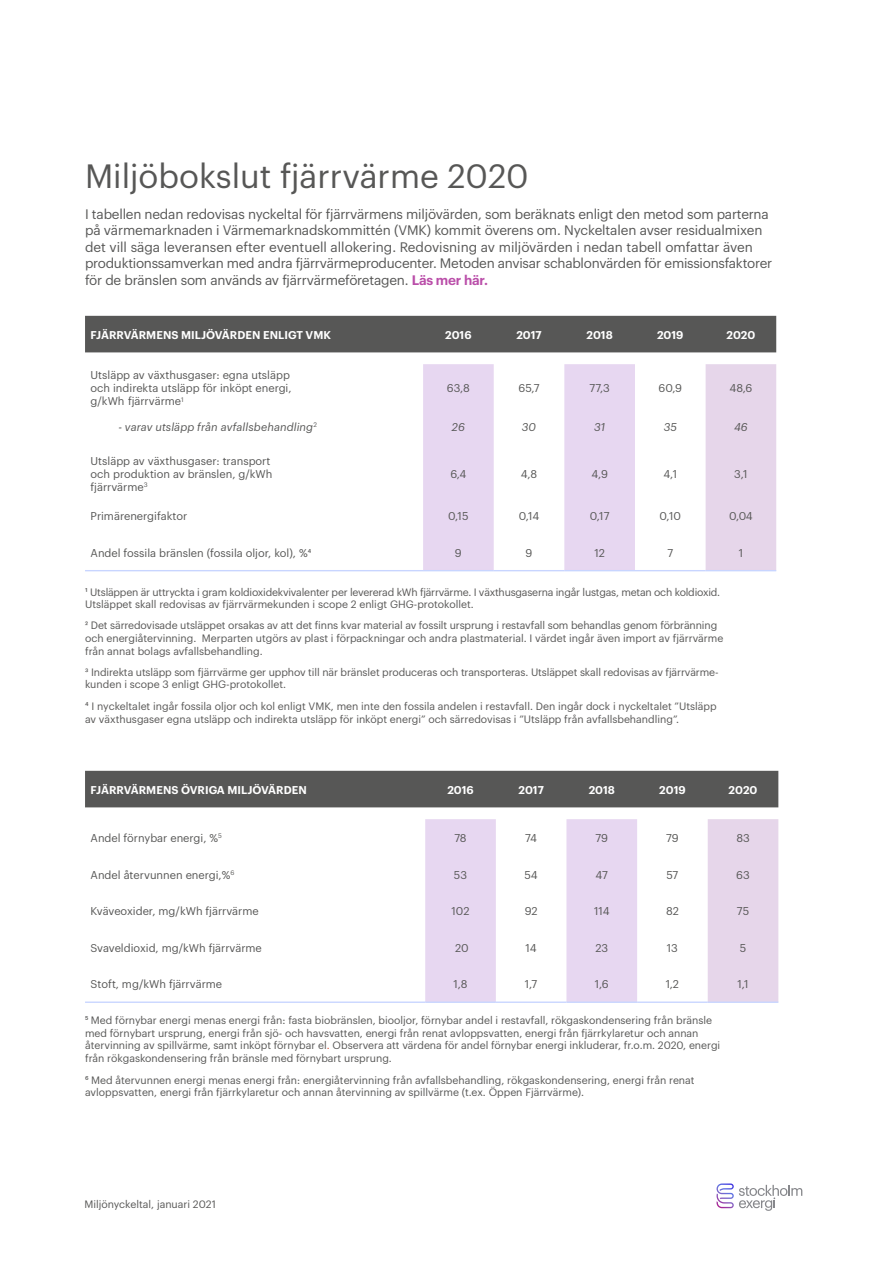
<style>
.page{position:relative;width:893px;height:1263px;background:#fff}
.page>*{position:absolute;margin:0;border:0;box-sizing:border-box;transform-origin:0 0}
.t1{font:33px "Graphik";color:#575756}
.t2{font:13.5px/16.5px "Graphik";letter-spacing:-.015em;color:#575756}
.t3{font:11.1px/13.4px "Graphik";color:#575756}
.t4{font:600 11.1px "Graphik";color:#fff}
.t5{font:italic 11.1px "Graphik";letter-spacing:.005em;color:#575756}
.t6{font:10.5px/12.6px "Graphik";color:#575756}
.t7{font:10.5px/12.6px "Graphik";letter-spacing:-.005em;color:#585756}
.s1{font-weight:600;color:#ba4ea9}
.s2{font-size:11.1px}
.s3{color:#585756}
.s4{color:#d74f38}
</style>
<div class="page">
<svg style="left:716px;top:1183px;width:86px;height:28px"></svg>
<div style="left:85px;top:316px;width:691px;height:36px;background:#575756"></div>
<svg style="left:423px;top:364px;width:212px;height:206px"></svg>
<div style="left:706px;top:364px;width:70px;height:206px;background:#e6d6ea"></div>
<hr style="left:85px;top:570px;width:338px;height:1px;background:#c8d5ff">
<hr style="left:423px;top:570px;width:71px;height:1px;background:#c8d5ff">
<hr style="left:494px;top:570px;width:70px;height:1px;background:#c8d5ff">
<hr style="left:564px;top:570px;width:71px;height:1px;background:#c8d5ff">
<hr style="left:635px;top:570px;width:71px;height:1px;background:#c8d5ff">
<hr style="left:706px;top:570px;width:70px;height:1px;background:#c8d5ff">
<div style="left:85px;top:771px;width:693px;height:36px;background:#575756"></div>
<svg style="left:425px;top:819px;width:212px;height:182px"></svg>
<div style="left:708px;top:819px;width:70px;height:182px;background:#e6d6ea"></div>
<hr style="left:85px;top:1001px;width:340px;height:2px;background:#c8d5ff">
<hr style="left:425px;top:1001px;width:71px;height:2px;background:#c8d5ff">
<hr style="left:496px;top:1001px;width:70px;height:2px;background:#c8d5ff">
<hr style="left:566px;top:1001px;width:71px;height:2px;background:#c8d5ff">
<hr style="left:637px;top:1001px;width:71px;height:2px;background:#c8d5ff">
<hr style="left:708px;top:1001px;width:70px;height:2px;background:#c8d5ff">
<h1 class="t1" style="left:85px;top:151px;width:445px">Miljöbokslut fjärrvärme 2020</h1>
<p class="t2" style="left:85px;top:204px;width:689px">I tabellen nedan redovisas nyckeltal för fjärrvärmens miljövärden, som beräknats enligt den metod som parterna på värmemarknaden i Värmemarknadskommittén (VMK) kommit överens om. Nyckeltalen avser residualmixen det vill säga leveransen efter eventuell allokering. Redovisning av miljövärden i nedan tabell omfattar även produktionssamverkan med andra fjärrvärmeproducenter. Metoden anvisar schablonvärden för emissionsfaktorer för de bränslen som används av fjärrvärmeföretagen. <span class="s1">Läs mer här.</span></p>
<p class="t4" style="left:91px;top:326px;width:242px">FJÄRRVÄRMENS MILJÖVÄRDEN ENLIGT VMK</p>
<p class="t4" style="left:445px;top:326px;width:28px">2016</p>
<p class="t4" style="left:516px;top:326px;width:27px">2017</p>
<p class="t4" style="left:587px;top:326px;width:28px">2018</p>
<p class="t4" style="left:657px;top:326px;width:28px">2019</p>
<p class="t4" style="left:726px;top:326px;width:30px">2020</p>
<p class="t3" style="left:91px;top:367px;width:202px">Utsläpp av växthusgaser: egna utsläpp och indirekta utsläpp för inköpt energi, g/kWh fjärrvärme<sup>1</sup></p>
<p class="t3" style="left:447px;top:380px;width:24px">63,8</p>
<p class="t3" style="left:518px;top:380px;width:23px">65,7</p>
<p class="t3" style="left:590px;top:380px;width:22px">77,3</p>
<p class="t3" style="left:659px;top:380px;width:25px">60,9</p>
<p class="t3" style="left:730px;top:380px;width:24px">48,6</p>
<p class="t5" style="left:118px;top:418px;width:200px">- varav utsläpp från avfallsbehandling<sup>2</sup></p>
<p class="t5" style="left:452px;top:418px;width:14px">26</p>
<p class="t5" style="left:522px;top:418px;width:16px">30</p>
<p class="t5" style="left:594px;top:418px;width:13px">31</p>
<p class="t5" style="left:664px;top:418px;width:15px">35</p>
<p class="t5" style="left:734px;top:418px;width:15px">46</p>
<p class="t3" style="left:91px;top:453px;width:183px">Utsläpp av växthusgaser: transport och produktion av bränslen, g/kWh fjärrvärme<sup>3</sup></p>
<p class="t3" style="left:450px;top:466px;width:18px">6,4</p>
<p class="t3" style="left:521px;top:466px;width:18px">4,8</p>
<p class="t3" style="left:591px;top:466px;width:18px">4,9</p>
<p class="t3" style="left:663px;top:466px;width:15px">4,1</p>
<p class="t3" style="left:734px;top:466px;width:15px">3,1</p>
<p class="t3" style="left:91px;top:508px;width:98px">Primärenergifaktor</p>
<p class="t3" style="left:448px;top:508px;width:22px">0,15</p>
<p class="t3" style="left:519px;top:508px;width:22px">0,14</p>
<p class="t3" style="left:590px;top:508px;width:21px">0,17</p>
<p class="t3" style="left:660px;top:508px;width:23px">0,10</p>
<p class="t3" style="left:729px;top:508px;width:25px">0,04</p>
<p class="t3" style="left:91px;top:545px;width:222px">Andel fossila bränslen (fossila oljor, kol), %4</p>
<p class="t3" style="left:455px;top:545px;width:8px">9</p>
<p class="t3" style="left:526px;top:545px;width:8px">9</p>
<p class="t3" style="left:594px;top:545px;width:12px">12</p>
<p class="t3" style="left:667px;top:545px;width:7px">7</p>
<p class="t3" style="left:739px;top:545px;width:6px">1</p>
<p class="t7" style="left:85px;top:585px;width:637px"><span class="s2">1</span> Utsläppen är uttryckta i gram koldioxidekvivalenter per levererad kWh fjärrvärme. I växthusgaserna ingår lustgas, metan och koldioxid.<br>Utsläppet skall redovisas av fjärrvärmekunden i scope 2 enligt GHG-protokollet.</p>
<p class="t6" style="left:85px;top:618px;width:640px"><span class="s3">2 Det särredovisade</span> utsläppet orsakas av att det finns kvar material av fossilt ursprung i restavfall som behandlas genom förbränning och energiåtervinning. Merparten utgörs av plast i förpackningar och andra plastmaterial. <span class="s3">I värdet ingår även import av fjärrvärme från annat bolags avfallsbehandling.</span></p>
<p class="t7" style="left:85px;top:665px;width:635px">3 Indirekta utsläpp som fjärrvärme ger upphov till när bränslet produceras och transporteras. Utsläppet skall redovisas av fjärrvärme&shy;kunden i scope 3 enligt GHG-protokollet.</p>
<p class="t7" style="left:85px;top:699px;width:633px"><span class="s2">4</span> I nyckeltalet ingår fossila oljor och kol enligt VMK, men inte den fossila andelen i restavfall. Den ingår dock i nyckeltalet ”Utsläpp av växthusgaser egna utsläpp och indirekta utsläpp för inköpt energi” och särredovisas i ”Utsläpp från avfallsbehandling”.</p>
<p class="t4" style="left:91px;top:781px;width:218px">FJÄRRVÄRMENS ÖVRIGA MILJÖVÄRDEN</p>
<p class="t4" style="left:447px;top:781px;width:28px">2016</p>
<p class="t4" style="left:518px;top:781px;width:27px">2017</p>
<p class="t4" style="left:589px;top:781px;width:28px">2018</p>
<p class="t4" style="left:659px;top:781px;width:28px">2019</p>
<p class="t4" style="left:729px;top:781px;width:30px">2020</p>
<p class="t3" style="left:91px;top:830px;width:133px">Andel förnybar energi, %<sup>5</sup></p>
<p class="t3" style="left:454px;top:830px;width:14px">78</p>
<p class="t3" style="left:525px;top:830px;width:13px">74</p>
<p class="t3" style="left:595px;top:830px;width:14px">79</p>
<p class="t3" style="left:666px;top:830px;width:14px">79</p>
<p class="t3" style="left:736px;top:830px;width:15px">83</p>
<p class="t3" style="left:91px;top:867px;width:145px">Andel återvunnen energi,%<sup>6</sup></p>
<p class="t3" style="left:454px;top:867px;width:15px">53</p>
<p class="t3" style="left:525px;top:867px;width:15px">54</p>
<p class="t3" style="left:596px;top:867px;width:14px">47</p>
<p class="t3" style="left:666px;top:867px;width:13px">57</p>
<p class="t3" style="left:736px;top:867px;width:15px">63</p>
<p class="t3" style="left:91px;top:903px;width:170px">Kväveoxider, mg/kWh fjärrvärme</p>
<p class="t3" style="left:451px;top:903px;width:20px">102</p>
<p class="t3" style="left:525px;top:903px;width:14px">92</p>
<p class="t3" style="left:594px;top:903px;width:17px">114</p>
<p class="t3" style="left:666px;top:903px;width:14px">82</p>
<p class="t3" style="left:737px;top:903px;width:14px">75</p>
<p class="t3" style="left:91px;top:940px;width:173px">Svaveldioxid, mg/kWh fjärrvärme</p>
<p class="t3" style="left:455px;top:940px;width:15px">20</p>
<p class="t3" style="left:526px;top:940px;width:13px">14</p>
<p class="t3" style="left:595px;top:940px;width:14px">23</p>
<p class="t3" style="left:667px;top:940px;width:13px">13</p>
<p class="t3" style="left:740px;top:940px;width:8px">5</p>
<p class="t3" style="left:91px;top:977px;width:133px">Stoft, mg/kWh fjärrvärme</p>
<p class="t3" style="left:454px;top:977px;width:15px">1,8</p>
<p class="t3" style="left:525px;top:977px;width:14px">1,7</p>
<p class="t3" style="left:595px;top:977px;width:15px">1,6</p>
<p class="t3" style="left:666px;top:977px;width:15px">1,2</p>
<p class="t3" style="left:737px;top:977px;width:13px">1,1</p>
<p class="t6" style="left:85px;top:1013px;width:637px"><span class="s2">5</span> Med förnybar energi menas energi från: fasta biobränslen, biooljor, förnybar andel i restavfall, rökgaskondensering från bränsle med förnybart ursprung, energi från sjö- och havsvatten, energi från renat avloppsvatten, energi från fjärrkylaretur och annan återvinning av spillvärme, samt inköpt förnybar el<span class="s4">.</span> Observera att värdena för andel förnybar energi inkluderar, fr.o.m. 2020, energi från rökgaskondensering från bränsle med förnybart ursprung.</p>
<p class="t6" style="left:85px;top:1073px;width:611px"><span class="s2">6</span> Med återvunnen energi menas energi från: energiåtervinning från avfallsbehandling, rökgaskondensering, energi från renat avloppsvatten, energi från fjärrkylaretur och annan återvinning av spillvärme (t.ex. Öppen Fjärrvärme).</p>
<p class="t6" style="left:84px;top:1197px;width:133px">Miljönyckeltal, januari 2021</p>
</div>
